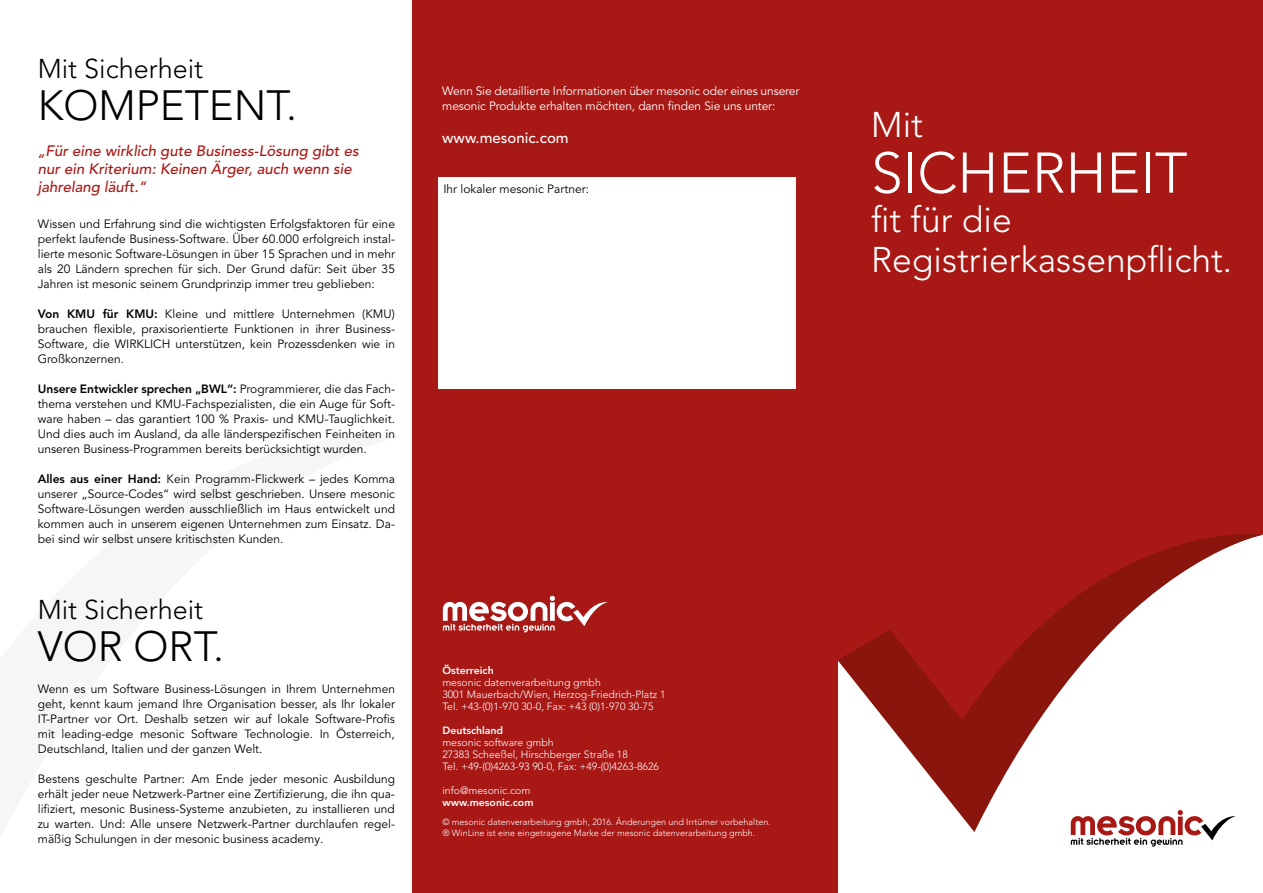
<style>
.page{position:relative;width:1263px;height:893px;background:#fff}
.page>*{position:absolute;margin:0;border:0;box-sizing:border-box;transform-origin:0 0}
.t1{font:300 56.7px "Avenir LT Pro";color:#fff}
.t2{font:300 42px "Avenir LT Pro";color:#000}
.t3{font:300 35.4px/39.8px "Avenir LT Pro";color:#fff}
.t4{font:300 27px "Avenir LT Pro";color:#000}
.t5{font:italic 500 15px/18px "Avenir LT Pro";color:#a81815}
.t6{font:500 15px "Avenir LT Pro";color:#fff}
.t7{font:12px/15px "Avenir LT Pro";color:#000;text-align:justify}
.t8{font:12px/15px "Avenir LT Pro";letter-spacing:-.01em;color:#fff}
.t9{font:300 10.5px/12px "Avenir LT Pro";color:#fff}
.t10{font:800 10.5px "Avenir LT Pro";color:#fff}
.t11{font:300 9px/10.5px "Avenir LT Pro";color:#fff}
.s1{font-weight:800}
</style>
<div class="page">
<div style="left:838px;top:0;width:425px;height:846px;background:#a81815"></div>
<div style="left:842px;top:832px;width:421px;height:14px;background:#fff"></div>
<svg style="left:1071px;top:832px;width:165px;height:15px;background:#d1c4c3"></svg>
<hr style="left:838px;top:660px;width:4px;height:202px;background:#fff">
<svg style="left:838px;top:534px;width:425px;height:298px;fill:#fff"></svg>
<div style="left:412px;top:0;width:426px;height:893px;background:#a81815"></div>
<svg style="left:443px;top:596px;width:165px;height:36px"></svg>
<div style="left:438px;top:177px;width:357px;height:212px;background:#fff"></div>
<h3 class="t4" style="left:38px;top:53px;width:167px">Mit Sicherheit</h3>
<h2 class="t2" style="left:38px;top:81px;width:261px">KOMPETENT.</h2>
<p class="t5" style="left:38px;top:142px;width:322px">„Für eine wirklich gute Business-Lösung gibt es nur ein Kriterium: Keinen Ärger, auch wenn sie jahrelang läuft.“</p>
<p class="t7" style="left:38px;top:217px;width:359px">Wissen und Erfahrung sind die wichtigsten Erfolgsfaktoren für eine perfekt laufende Business-Software. Über 60.000 erfolgreich instal&shy;lierte mesonic Software-Lösungen in über 15 Sprachen und in mehr als 20 Ländern sprechen für sich. Der Grund dafür: Seit über 35<br>Jahren ist mesonic seinem Grundprinzip immer treu geblieben:</p>
<p class="t7" style="left:38px;top:307px;width:359px"><span class="s1">Von KMU für KMU:</span> Kleine und mittlere Unternehmen (KMU) brauchen flexible, praxisorientierte Funktionen in ihrer Business-Software, die WIRKLICH unterstützen, kein Prozessdenken wie in Großkonzernen.</p>
<p class="t7" style="left:38px;top:382px;width:359px"><span class="s1">Unsere Entwickler sprechen „BWL“:</span> Programmierer, die das Fach&shy;thema verstehen und KMU-Fachspezialisten, die ein Auge für Soft&shy;ware haben – das garantiert 100 % Praxis- und KMU-Tauglichkeit.<br>Und dies auch im Ausland, da alle länderspezifischen Feinheiten in unseren Business-Programmen bereits berücksichtigt wurden.</p>
<p class="t7" style="left:38px;top:472px;width:359px"><span class="s1">Alles aus einer Hand:</span> Kein Programm-Flickwerk – jedes Komma unserer „Source-Codes“ wird selbst geschrieben. Unsere mesonic Software-Lösungen werden ausschließlich im Haus entwickelt und kommen auch in unserem eigenen Unternehmen zum Einsatz. Da&shy;bei sind wir selbst unsere kritischsten Kunden.</p>
<h3 class="t4" style="left:38px;top:593px;width:167px">Mit Sicherheit</h3>
<h2 class="t2" style="left:38px;top:621px;width:188px">VOR ORT.</h2>
<p class="t7" style="left:38px;top:682px;width:359px">Wenn es um Software Business-Lösungen in Ihrem Unternehmen geht, kennt kaum jemand Ihre Organisation besser, als Ihr lokaler IT-Partner vor Ort. Deshalb setzen wir auf lokale Software-Profis mit leading-edge mesonic Software Technologie. In Österreich, Deutschland, Italien und der ganzen Welt.</p>
<p class="t7" style="left:38px;top:772px;width:359px">Bestens geschulte Partner: Am Ende jeder mesonic Ausbildung erhält jeder neue Netzwerk-Partner eine Zertifizierung, die ihn qua&shy;lifiziert, mesonic Business-Systeme anzubieten, zu installieren und zu warten. Und: Alle unsere Netzwerk-Partner durchlaufen regel&shy;mäßig Schulungen in der mesonic business academy.</p>
<p class="t8" style="left:442px;top:84px;width:359px">Wenn Sie detaillierte Informationen über mesonic oder eines unserer mesonic Produkte erhalten möchten, dann finden Sie uns unter:</p>
<p class="t6" style="left:442px;top:129px;width:128px">www.mesonic.com</p>
<p class="t7" style="left:443px;top:181px;width:147px">Ihr lokaler mesonic Partner:</p>
<p class="t10" style="left:442px;top:664px;width:53px">Österreich</p>
<p class="t9" style="left:442px;top:676px;width:225px">mesonic datenverarbeitung gmbh<br>3001 Mauerbach/Wien, Herzog-Friedrich-Platz 1<br>Tel. +43-(0)1-970 30-0, Fax: +43 (0)1-970 30-75</p>
<p class="t10" style="left:442px;top:724px;width:62px">Deutschland</p>
<p class="t9" style="left:442px;top:736px;width:218px">mesonic software gmbh<br>27383 Scheeßel, Hirschberger Straße 18<br>Tel. +49-(0)4263-93 90-0, Fax: +49-(0)4263-8626</p>
<p class="t9" style="left:442px;top:784px;width:89px">info@mesonic.com</p>
<p class="t10" style="left:442px;top:796px;width:93px">www.mesonic.com</p>
<p class="t11" style="left:442px;top:817px;width:330px">© mesonic datenverarbeitung gmbh, 2016. Änderungen und Irrtümer vorbehalten. ® WinLine ist eine eingetragene Marke der mesonic datenverarbeitung gmbh.</p>
<h3 class="t3" style="left:871px;top:105px;width:53px">Mit</h3>
<h1 class="t1" style="left:871px;top:140px;width:318px">SICHERHEIT</h1>
<h3 class="t3" style="left:871px;top:200px;width:362px">fit für die<br>Registrierkassenpflicht.</h3>
</div>
